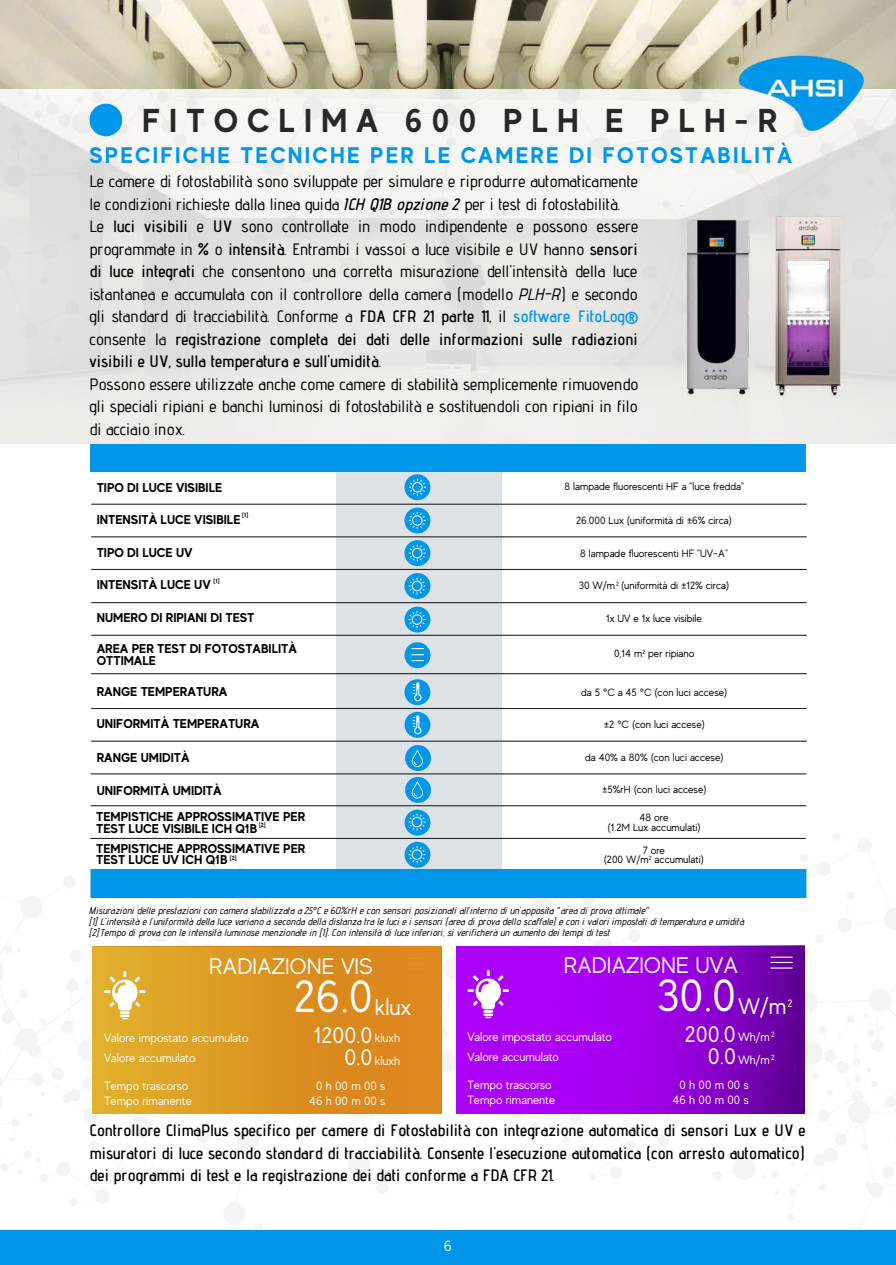
<style>
.page{position:relative;width:896px;height:1265px;background:#fff}
.page>*{position:absolute;margin:0;border:0;box-sizing:border-box;transform-origin:0 0}
.t1{font:45px "MADE Evolve Sans";color:#fffffe}
.t2{font:700 33px "MADE Evolve Sans";letter-spacing:.27em;color:#282828}
.t3{font:700 22.5px "MADE Evolve Sans";letter-spacing:.1em;color:#0096e9}
.t4{font:22.5px/41.1px "MADE Evolve Sans";color:#fff}
.t5{font:22.5px/21.6px "MADE Evolve Sans";color:#fffffe;text-align:right}
.t6{font:500 16.5px/22.5px "Advent Pro";color:#000}
.t7{font:600 16.5px/22.5px "Advent Pro";color:#000;text-align:justify}
.t8{font:15px "MADE Evolve Sans";color:#fffffe}
.t9{font:700 12.75px/11.7px "MADE Evolve Sans";color:#000}
.t10{font:12px/22.4px "MADE Evolve Sans";color:#fff}
.t11{font:12px/15.1px "MADE Evolve Sans";letter-spacing:.28em;color:#fff;text-align:center}
.t12{font:10.5px/9.6px "MADE Evolve Sans";color:#000;text-align:center}
.t13{font:10.5px "MADE Evolve Sans";color:#fff}
.t14{font:9.9px/10.8px "CA Generated";color:#000}
.t15{font:7.5px "MADE Evolve Sans";color:#fff}
.t16{font:700 6px "MADE Evolve Sans";color:#000}
.t17{font:6px "MADE Evolve Sans";color:#000}
.s1{font-family:"CA Generated";font-weight:400}
.s2{font-weight:600}
.s3{font-weight:600;color:#0096e9}
</style>
<div class="page">
<div style="left:0;top:424px;width:896px;height:23px;background:#eeeee9"></div>
<img style="left:0;top:0;width:896px;height:424px">
<img style="left:0;top:751px;width:896px;height:479px">
<div style="left:0;top:1230px;width:896px;height:34px;background:#0096e9"></div>
<img style="left:736px;top:48px;width:129px;height:82px">
<svg style="left:90px;top:104px;width:32px;height:32px"></svg>
<img style="left:770px;top:214px;width:76px;height:185px">
<img style="left:688px;top:218px;width:66px;height:179px">
<div style="left:337px;top:500px;width:164px;height:341px;background:#dde2e6"></div>
<hr style="left:91px;top:838px;width:714px;height:1px;background:#282828">
<hr style="left:92px;top:503px;width:714px;height:2px;background:#282828">
<hr style="left:92px;top:569px;width:714px;height:1px;background:#282828">
<hr style="left:92px;top:536px;width:714px;height:1px;background:#282828">
<hr style="left:92px;top:740px;width:714px;height:1px;background:#282828">
<hr style="left:91px;top:773px;width:714px;height:1px;background:#282828">
<hr style="left:92px;top:673px;width:714px;height:1px;background:#282828">
<hr style="left:92px;top:708px;width:714px;height:1px;background:#282828">
<hr style="left:92px;top:634px;width:714px;height:2px;background:#282828">
<hr style="left:92px;top:602px;width:714px;height:1px;background:#282828">
<svg style="left:404px;top:573px;width:26px;height:26px"></svg>
<svg style="left:404px;top:712px;width:26px;height:25px"></svg>
<svg style="left:404px;top:679px;width:26px;height:26px"></svg>
<hr style="left:91px;top:805px;width:714px;height:1px;background:#282828">
<svg style="left:405px;top:745px;width:26px;height:26px"></svg>
<svg style="left:404px;top:507px;width:26px;height:26px"></svg>
<svg style="left:404px;top:540px;width:26px;height:26px"></svg>
<svg style="left:404px;top:606px;width:26px;height:26px"></svg>
<svg style="left:90px;top:444px;width:715px;height:56px"></svg>
<svg style="left:404px;top:642px;width:26px;height:26px"></svg>
<svg style="left:405px;top:777px;width:26px;height:26px"></svg>
<svg style="left:90px;top:841px;width:716px;height:56px"></svg>
<svg style="left:404px;top:809px;width:26px;height:26px"></svg>
<div style="left:92px;top:947px;width:349px;height:166px;background:linear-gradient(to right,#dfae2b,#db801b)"></div>
<svg style="left:104px;top:971px;width:42px;height:48px"></svg>
<img style="left:457px;top:945px;width:347px;height:168px">
<svg style="left:770px;top:956px;width:22px;height:12px"></svg>
<svg style="left:467px;top:970px;width:42px;height:48px"></svg>
<svg style="left:802px;top:236px;width:11px;height:8px"></svg>
<h2 class="t2" style="left:142px;top:101px;width:636px">FITOCLIMA 600 PLH E PLH-R</h2>
<h3 class="t3" style="left:90px;top:142px;width:704px">SPECIFICHE TECNICHE PER LE CAMERE DI FOTOSTABILITÀ</h3>
<p class="t6" style="left:90px;top:170px;width:550px">Le camere di fotostabilità sono sviluppate per simulare e riprodurre automaticamente le condizioni richieste dalla linea guida <span class="s1">ICH Q1B opzione 2</span> per i test di fotostabilità.<br>Le <span class="s2">luci visibili</span> e <span class="s2">UV</span> sono controllate in modo indipendente e possono essere programmate in <span class="s2">%</span> o <span class="s2">intensità</span>. Entrambi i vassoi a luce visibile e UV hanno <span class="s2">sensori di luce integrati</span> che consentono una corretta misurazione dell'intensità della luce istantanea e accumulata con il controllore della camera (modello <span class="s1">PLH-R</span>) e secondo gli standard di tracciabilità. Conforme a <span class="s2">FDA CFR 21 parte 11</span>, il <span class="s3">software FitoLog® </span>consente la <span class="s2">registrazione completa dei dati delle informazioni sulle radiazioni visibili e UV, sulla temperatura e sull'umidità</span>.<br>Possono essere utilizzate anche come camere di stabilità semplicemente rimuovendo gli speciali ripiani e banchi luminosi di fotostabilità e sostituendoli con ripiani in filo di acciaio inox.</p>
<p class="t9" style="left:97px;top:482px;width:127px">TIPO DI LUCE VISIBILE</p>
<p class="t9" style="left:97px;top:514px;width:145px">INTENSITÀ LUCE VISIBILE</p>
<p class="t9" style="left:97px;top:547px;width:97px">TIPO DI LUCE UV</p>
<p class="t9" style="left:97px;top:578px;width:116px">INTENSITÀ LUCE UV</p>
<p class="t9" style="left:97px;top:612px;width:159px">NUMERO DI RIPIANI DI TEST</p>
<p class="t9" style="left:97px;top:642px;width:202px">AREA PER TEST DI FOTOSTABILITÀ<br>OTTIMALE</p>
<p class="t9" style="left:97px;top:685px;width:132px">RANGE TEMPERATURA</p>
<p class="t9" style="left:97px;top:718px;width:164px">UNIFORMITÀ TEMPERATURA</p>
<p class="t16" style="left:242px;top:511px;width:8px">[1]</p>
<p class="t16" style="left:213px;top:577px;width:8px">[1]</p>
<p class="t12" style="left:564px;top:482px;width:181px">8 lampade fluorescenti HF a "luce fredda"</p>
<p class="t12" style="left:576px;top:516px;width:157px">26.000 Lux (uniformità di ±6% circa)</p>
<p class="t12" style="left:580px;top:548px;width:149px">8 lampade fluorescenti HF "UV-A"</p>
<p class="t12" style="left:578px;top:581px;width:152px">30 W/m (uniformità di ±12% circa)</p>
<p class="t17" style="left:616px;top:580px;width:4px">2</p>
<p class="t12" style="left:606px;top:613px;width:97px">1x UV e 1x luce visibile</p>
<p class="t12" style="left:614px;top:649px;width:82px">0,14 m per ripiano</p>
<p class="t17" style="left:642px;top:649px;width:4px">2</p>
<p class="t12" style="left:581px;top:687px;width:147px">da 5 °C a 45 °C (con luci accese)</p>
<p class="t12" style="left:603px;top:719px;width:103px">±2 °C (con luci accese)</p>
<p class="t9" style="left:97px;top:751px;width:94px">RANGE UMIDITÀ</p>
<p class="t12" style="left:585px;top:752px;width:140px">da 40% a 80% (con luci accese)</p>
<p class="t9" style="left:97px;top:784px;width:126px">UNIFORMITÀ UMIDITÀ</p>
<p class="t12" style="left:602px;top:784px;width:106px">±5%rH (con luci accese)</p>
<p class="t9" style="left:96px;top:810px;width:210px">TEMPISTICHE APPROSSIMATIVE PER<br>TEST LUCE VISIBILE ICH Q1B <sup>[2]</sup></p>
<p class="t9" style="left:96px;top:842px;width:211px">TEMPISTICHE APPROSSIMATIVE PER<br>TEST LUCE UV ICH Q1B <sup>[2]</sup></p>
<p class="t12" style="left:607px;top:812px;width:94px">48 ore<br>(1.2M Lux accumulati)</p>
<p class="t12" style="left:603px;top:845px;width:102px">7 ore<br>(200 W/m accumulati)</p>
<p class="t17" style="left:649px;top:855px;width:4px">2</p>
<p class="t14" style="left:90px;top:905px;width:656px">Misurazioni delle prestazioni con camera stabilizzata a 25°C e 60%rH e con sensori posizionati all'interno di un'apposita "area di prova ottimale"<br>[1] L'intensità e l'uniformità della luce variano a seconda della distanza tra le luci e i sensori (area di prova dello scaffale) e con i valori impostati di temperatura e umidità [2]Tempo di prova con le intensità luminose menzionate in [1]. Con intensità di luce inferiori, si verificherà un aumento dei tempi di test</p>
<h3 class="t4" style="left:209px;top:945px;width:165px">RADIAZIONE VIS</h3>
<p class="t10" style="left:104px;top:1027px;width:146px;line-height:20.2px">Valore impostato accumulato<br>Valore accumulato</p>
<p class="t10" style="left:104px;top:1078px;width:89px;line-height:15.1px">Tempo trascorso<br>Tempo rimanente</p>
<h1 class="t1" style="left:294px;top:972px;width:80px">26.0</h1>
<h3 class="t4" style="left:374px;top:986px;width:38px">klux</h3>
<h3 class="t5" style="left:314px;top:1024px;width:60px">1200.0<br>0.0</h3>
<p class="t10" style="left:374px;top:1027px;width:27px">kluxh kluxh</p>
<p class="t11" style="left:309px;top:1078px;width:78px">0h00m00s<br>46h00m00s</p>
<h3 class="t4" style="left:738px;top:944px;width:50px;text-indent:-174px">RADIAZIONE UVA<br>W/m</h3>
<h3 class="t5" style="left:684px;top:1023px;width:53px">200.0<br>0.0</h3>
<p class="t10" style="left:738px;top:1025px;width:33px">Wh/m<br>Wh/m</p>
<p class="t11" style="left:672px;top:1077px;width:78px">0h00m00s<br>46h00m00s</p>
<h1 class="t1" style="left:656px;top:970px;width:81px">30.0</h1>
<p class="t13" style="left:787px;top:997px;width:7px">2</p>
<p class="t10" style="left:467px;top:1026px;width:146px;line-height:20.2px">Valore impostato accumulato<br>Valore accumulato</p>
<p class="t10" style="left:467px;top:1077px;width:89px;line-height:15.1px">Tempo trascorso<br>Tempo rimanente</p>
<p class="t15" style="left:771px;top:1030px;width:5px">2</p>
<p class="t15" style="left:771px;top:1053px;width:5px">2</p>
<p class="t7" style="left:90px;top:1118px;width:717px">Controllore ClimaPlus specifico per camere di Fotostabilità con integrazione automatica di sensori Lux e UV e misuratori di luce secondo standard di tracciabilità. Consente l'esecuzione automatica (con arresto automatico) dei programmi di test e la registrazione dei dati conforme a FDA CFR 21.</p>
<p class="t8" style="left:443px;top:1237px;width:10px">6</p>
</div>
